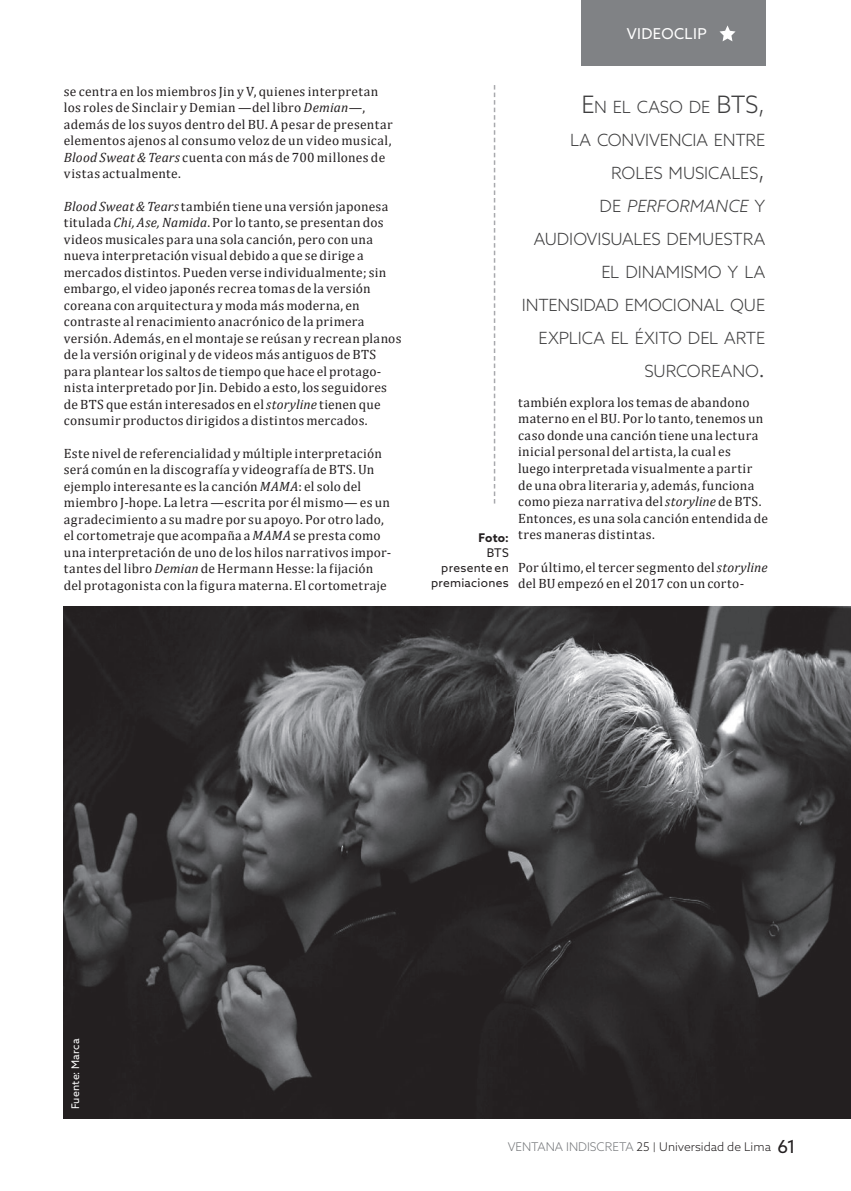
<style>
.page{position:relative;width:851px;height:1191px;background:#fff}
.page>*{position:absolute;margin:0;border:0;box-sizing:border-box;transform-origin:0 0}
.t1{font:300 16.8px/33px "Azo Sans";letter-spacing:-.005em;color:#3e3e3f;text-align:right}
.t2{font:15px "Azo Sans";letter-spacing:.025em;color:#fff}
.t3{font:13.5px/16.5px "Cambria";letter-spacing:.02em;color:#231f20}
.t4{font:300 12px "Azo Sans";color:#231f20}
.t5{font:12px/15px "Azo Sans";letter-spacing:.02em;color:#231f20;text-align:right}
.t6{font:700 12px "Azo Sans";color:#231f20}
.t7{font:10.5px "Azo Sans";letter-spacing:.02em;color:#fff}
.s1{font-style:italic}
.s2{font-size:24px}
.s3{color:#76787b}
.s4{font-size:9.6px}
.s5{font-weight:400;font-size:18px}
</style>
<div class="page">
<img style="left:63px;top:606px;width:787px;height:512px">
<div style="left:581px;top:0;width:184px;height:65px;background:#808285"></div>
<svg style="left:719px;top:25px;width:16px;height:16px"></svg>
<svg style="left:493px;top:85px;width:2px;height:418px"></svg>
<p class="t3" style="left:64px;top:83px;width:330px">se centra en los miembros Jin y V, quienes interpretan los roles de Sinclair y Demian —del libro <span class="s1">Demian</span>—, además de los suyos dentro del BU. A pesar de presentar elementos ajenos al consumo veloz de un video musical, <span class="s1">Blood Sweat &amp; Tears</span> cuenta con más de 700 millones de vistas actualmente.</p>
<p class="t3" style="left:64px;top:198px;width:339px"><span class="s1">Blood Sweat &amp; Tears</span> también tiene una versión japonesa titulada <span class="s1">Chi, Ase, Namida</span>. Por lo tanto, se presentan dos videos musicales para una sola canción, pero con una nueva interpretación visual debido a que se dirige a mercados distintos. Pueden verse individualmente; sin embargo, el video japonés recrea tomas de la versión coreana con arquitectura y moda más moderna, en contraste al renacimiento anacrónico de la primera versión. Además, en el montaje se reúsan y recrean planos de la versión original y de videos más antiguos de BTS para plantear los saltos de tiempo que hace el protago&shy;nista interpretado por Jin. Debido a esto, los seguidores de BTS que están interesados en el <span class="s1">storyline</span> tienen que consumir productos dirigidos a distintos mercados.</p>
<p class="t3" style="left:64px;top:445px;width:329px">Este nivel de referencialidad y múltiple interpretación será común en la discografía y videografía de BTS. Un ejemplo interesante es la canción <span class="s1">MAMA</span>: el solo del miembro J-hope. La letra —escrita por él mismo— es un agradecimiento a su madre por su apoyo. Por otro lado, el cortometraje que acompaña a <span class="s1">MAMA</span> se presta como una interpretación de uno de los hilos narrativos impor&shy;tantes del libro <span class="s1">Demian</span> de Hermann Hesse: la fijación del protagonista con la figura materna. El cortometraje</p>
<p class="t2" style="left:626px;top:24px;width:81px">VIDEOCLIP</p>
<p class="t6" style="left:478px;top:530px;width:32px">Foto:</p>
<p class="t5" style="left:431px;top:545px;width:79px">BTS<br>presente en premiaciones</p>
<p class="t1" style="left:521px;top:90px;width:245px"><span class="s2">E</span>N EL CASO DE <span class="s2">BTS,<br></span>LA CONVIVENCIA ENTRE<br>ROLES M USICALES<span class="s2">,<br></span>DE <span class="s1">PERFORMANCE</span> Y<br>AUDIOVISUALES DEM UESTRA<br>EL DINAMISMO Y LA<br>I NTENSI DAD EMOCIONAL QUE<br>EXPLI CA EL ÉXITO DEL ARTE<br>SURCOREANO<span class="s2">.</span></p>
<p class="t3" style="left:518px;top:394px;width:251px">también explora los temas de abandono materno en el BU. Por lo tanto, tenemos un caso donde una canción tiene una lectura inicial personal del artista, la cual es<br>luego interpretada visualmente a partir de una obra literaria y, además, funciona como pieza narrativa del <span class="s1">storyline</span> de BTS.<br>Entonces, es una sola canción entendida de tres maneras distintas.</p>
<p class="t3" style="left:518px;top:559px;width:251px">Por último, el tercer segmento del <span class="s1">storyline </span>del BU empezó en el 2017 con un corto-</p>
<p class="t7" style="left:68px;top:1109px;width:72px;rotate:-90deg">Fuente: Marca</p>
<p class="t4" style="left:507px;top:1139px;width:290px"><span class="s3">VENTANA INDISCRETA</span> 25 <span class="s4">|</span> Universidad de Lima <span class="s5">61</span></p>
</div>
